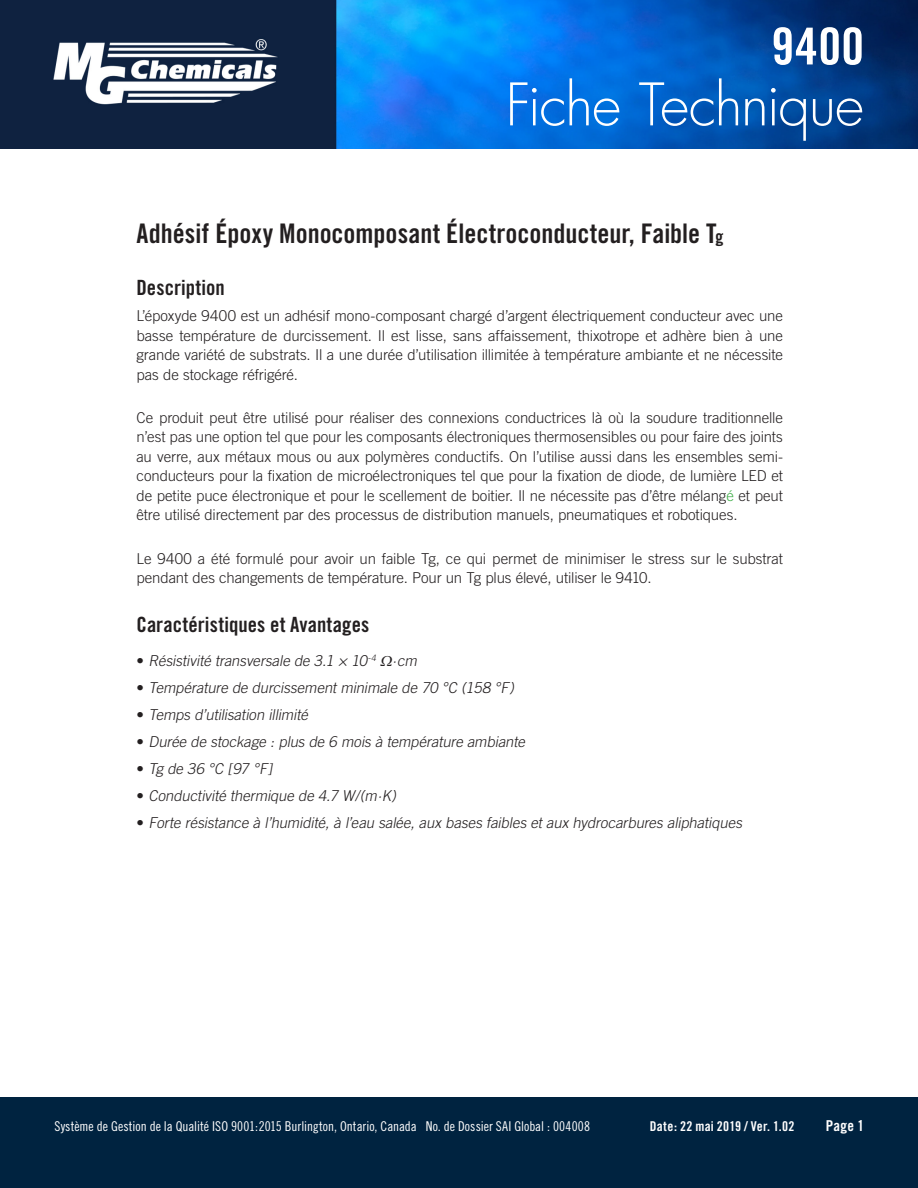
<style>
.page{position:relative;width:918px;height:1188px;background:#fff}
.page>*{position:absolute;margin:0;border:0;box-sizing:border-box;transform-origin:0 0}
.t1{font:300 57px "Futura";letter-spacing:-.025em;color:#fff}
.t2{font:51px "Trade Gothic Bold Cond Twenty";color:#fff}
.Features_Text_Style{font:27px "Trade Gothic Bold Cond Twenty";color:#231f20}
.Subhead_Style{font:21px "Trade Gothic Bold Cond Twenty";letter-spacing:.005em;color:#231f20}
.Paragraph_Text_Style{font:300 15px/19.5px "Trade Gothic";letter-spacing:-.01em;color:#231f20;text-align:justify}
.Features_Text_Style-2{font:italic 300 15px "Trade Gothic";color:#231f20}
.t3{font:15px "Trade Gothic Bold Cond Twenty";color:#fff}
.t4{font:13.5px "Trade Gothic Cond Eighteen";color:#fff}
.t5{font:13.5px "Trade Gothic Bold Cond Twenty";letter-spacing:.02em;color:#fff}
.s1{font-size:18px}
.s2{color:#40ae49}
.s3{font-style:normal;font-size:14.85px}
</style>
<div class="page">
<img style="left:0;top:0;width:918px;height:149px">
<div style="left:0;top:1097px;width:918px;height:91px;background:#002340"></div>
<h2 class="t2" style="left:771px;top:15px;width:94px">9400</h2>
<h1 class="t1" style="left:506px;top:70px;width:360px">Fiche Technique</h1>
<p class="Features_Text_Style" style="left:136px;top:217px;width:589px">Adhésif Époxy Monocomposant Électroconducteur, Faible T<span class="s1">g</span></p>
<p class="Subhead_Style" style="left:136px;top:275px;width:90px">Description</p>
<p class="Paragraph_Text_Style" style="left:136px;top:306px;width:648px">L’époxyde 9400 est un adhésif mono-composant chargé d’argent électriquement conducteur avec une basse température de durcissement. Il est lisse, sans affaissement, thixotrope et adhère bien à une grande variété de substrats. Il a une durée d’utilisation illimitée à température ambiante et ne nécessite pas de stockage réfrigéré.</p>
<p class="Paragraph_Text_Style" style="left:136px;top:408px;width:648px">Ce produit peut être utilisé pour réaliser des connexions conductrices là où la soudure traditionnelle n’est pas une option tel que pour les composants électroniques thermosensibles ou pour faire des joints au verre, aux métaux mous ou aux polymères conductifs. On l’utilise aussi dans les ensembles semi&shy;conducteurs pour la fixation de microélectroniques tel que pour la fixation de diode, de lumière LED et de petite puce électronique et pour le scellement de boitier. Il ne nécessite pas d’être mélang<span class="s2">é</span> et peut être utilisé directement par des processus de distribution manuels, pneumatiques et robotiques.</p>
<p class="Paragraph_Text_Style" style="left:136px;top:548px;width:648px">Le 9400 a été formulé pour avoir un faible Tg, ce qui permet de minimiser le stress sur le substrat pendant des changements de température. Pour un Tg plus élevé, utiliser le 9410.</p>
<p class="Subhead_Style" style="left:136px;top:612px;width:234px">Caractéristiques et Avantages</p>
<p class="Features_Text_Style-2" style="left:136px;top:652px;width:285px"><span class="s3">•</span> Résistivité transversale de 3.1 × 10<sup>-4</sup> ·cm</p>
<p class="Features_Text_Style-2" style="left:136px;top:679px;width:382px"><span class="s3">•</span> Température de durcissement minimale de 70 °C (158 °F)</p>
<p class="Features_Text_Style-2" style="left:136px;top:706px;width:176px"><span class="s3">•</span> Temps d’utilisation illimité</p>
<p class="Features_Text_Style-2" style="left:136px;top:733px;width:393px"><span class="s3">•</span> Durée de stockage : plus de 6 mois à température ambiante</p>
<p class="Features_Text_Style-2" style="left:136px;top:760px;width:141px"><span class="s3">•</span> Tg de 36 °C [97 °F]</p>
<p class="Features_Text_Style-2" style="left:136px;top:787px;width:264px"><span class="s3">•</span> Conductivité thermique de 4.7 W/(m·K)</p>
<p class="Features_Text_Style-2" style="left:136px;top:814px;width:610px"><span class="s3">•</span> Forte résistance à l’humidité, à l’eau salée, aux bases faibles et aux hydrocarbures aliphatiques</p>
<p class="t4" style="left:54px;top:1118px;width:537px">Système de Gestion de la Qualité ISO 9001:2015 Burlington, Ontario, Canada No. de Dossier SAI Global : 004008</p>
<p class="t5" style="left:650px;top:1118px;width:146px">Date: 22 mai 2019 / Ver. 1.02</p>
<p class="t3" style="left:826px;top:1116px;width:40px">Page 1</p>
</div>
